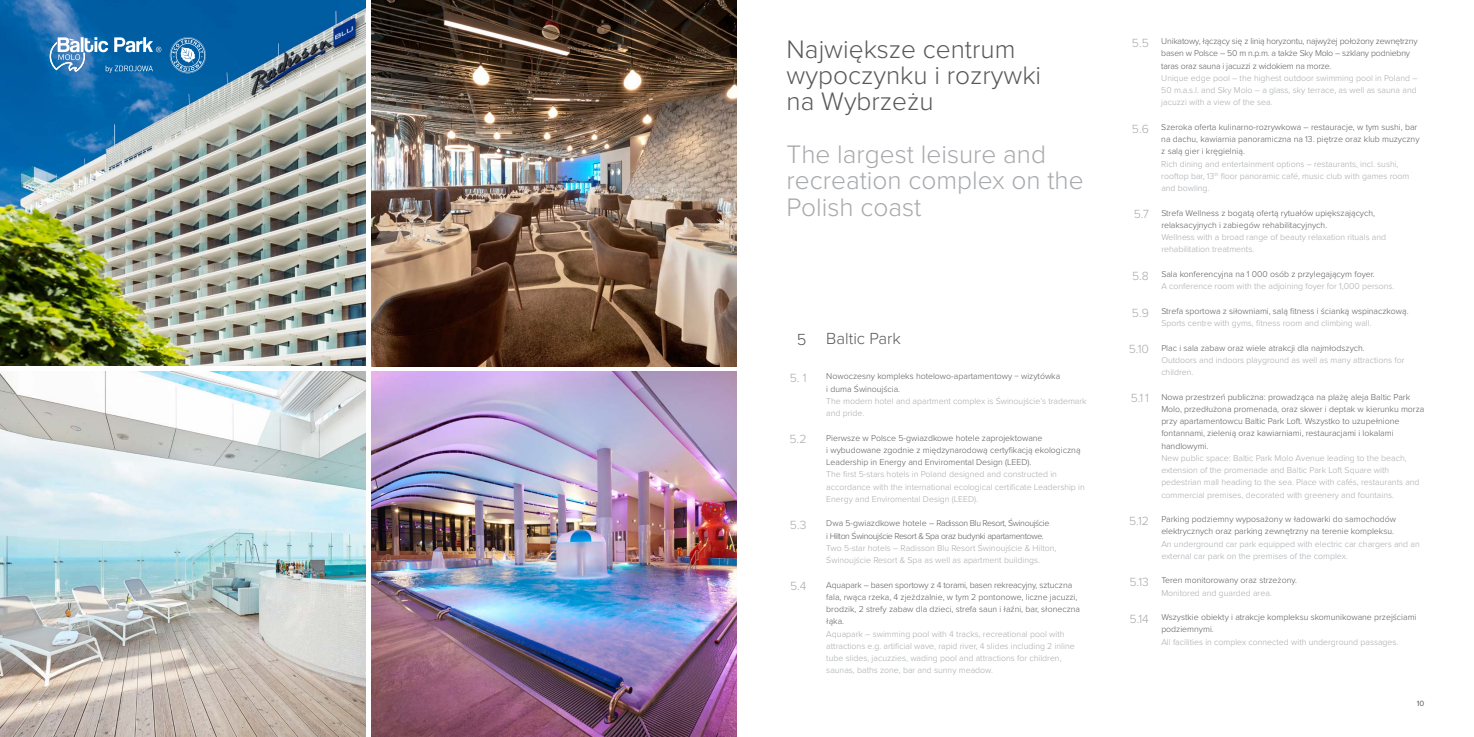
<style>
.page{position:relative;width:1474px;height:737px;background:#fff}
.page>*{position:absolute;margin:0;border:0;box-sizing:border-box;transform-origin:0 0}
.t1{font:300 26.25px/26.2px "Proxima Nova";color:#a7a9ac}
.t2{font:300 26.25px/26.2px "Proxima Nova";color:#58595b}
.t3{font:300 16.62px "Proxima Nova";color:#58595b}
.t4{font:300 12.25px "Proxima Nova";color:#a7a9ac}
.t5{font:300 8.75px/12.2px "Proxima Nova";color:#a7a9ac}
.t6{font:300 8.75px/12.2px "Proxima Nova";color:#58595b}
.t7{font:300 8.75px/12.2px "Proxima Nova";letter-spacing:-.02em;color:#58595b}
.t8{font:300 8.75px/12.2px "Proxima Nova";letter-spacing:-.04em;color:#58595b}
.t9{font:7.88px "Proxima Nova";color:#58595b}
.t10{font:7.88px "Proxima Nova";color:#fff}
</style>
<div class="page">
<img style="left:0;top:0;width:366px;height:366px">
<img style="left:0;top:371px;width:366px;height:366px">
<img style="left:371px;top:371px;width:366px;height:366px">
<svg style="left:170px;top:37px;width:36px;height:36px"></svg>
<img style="left:371px;top:0;width:366px;height:366px">
<svg style="left:50px;top:37px;width:111px;height:36px;background:#4c8dc0"></svg>
<h1 class="t2" style="left:786px;top:35px;width:256px">Największe centrum wypoczynku i rozrywki na Wybrzeżu</h1>
<h1 class="t1" style="left:786px;top:140px;width:298px">The largest leisure and recreation complex on the<br>Polish coast</h1>
<h2 class="t3" style="left:796px;top:326px;width:106px">5 Baltic Park</h2>
<h3 class="t4" style="left:789px;top:369px;width:18px">5. 1</h3>
<p class="t6" style="left:826px;top:370px;width:235px">Nowoczesny kompleks hotelowo-apartamentowy − wizytówka i duma Świnoujścia.</p>
<p class="t5" style="left:826px;top:394px;width:262px">The modern hotel and apartment complex is Świnoujście’s trademark and pride.</p>
<p class="t6" style="left:826px;top:431px;width:256px">Pierwsze w Polsce 5-gwiazdkowe hotele zaprojektowane<br>i wybudowane zgodnie z międzynarodową certyfikacją ekologiczną<br>Leadership in Energy and Enviromental Design (LEED).</p>
<p class="t5" style="left:826px;top:468px;width:260px">The first 5-stars hotels in Poland designed and constructed in accordance with the international ecological certificate Leadership in<br>Energy and Enviromental Design (LEED).</p>
<p class="t8" style="left:826px;top:517px;width:224px">Dwa 5-gwiazdkowe hotele – Radisson Blu Resort, Świnoujście i Hilton Świnoujście Resort &amp; Spa oraz budynki apartamentowe.</p>
<p class="t5" style="left:826px;top:541px;width:232px">Two 5-star hotels – Radisson Blu Resort Świnoujście &amp; Hilton,<br>Świnoujście Resort &amp; Spa as well as apartment buildings.</p>
<p class="t6" style="left:826px;top:578px;width:255px">Aquapark – basen sportowy z 4 torami, basen rekreacyjny, sztuczna fala, rwąca rzeka, 4 zjeżdzalnie, w tym 2 pontonowe, liczne jacuzzi, brodzik, 2 strefy zabaw dla dzieci, strefa saun i łaźni, bar, słoneczna łąka.</p>
<p class="t5" style="left:826px;top:627px;width:250px">Aquapark – swimming pool with 4 tracks, recreational pool with attractions e.g. artificial wave, rapid river, 4 slides including 2 inline tube slides, jacuzzies, wading pool and attractions for children, saunas, baths zone, bar and sunny meadow.</p>
<h3 class="t4" style="left:789px;top:430px;width:18px">5.2</h3>
<h3 class="t4" style="left:790px;top:516px;width:18px">5.3</h3>
<h3 class="t4" style="left:790px;top:577px;width:18px">5.4</h3>
<h3 class="t4" style="left:1131px;top:34px;width:18px">5.5</h3>
<h3 class="t4" style="left:1131px;top:119px;width:18px">5.6</h3>
<h3 class="t4" style="left:1133px;top:205px;width:17px">5.7</h3>
<h3 class="t4" style="left:1132px;top:266px;width:18px">5.8</h3>
<h3 class="t4" style="left:1131px;top:303px;width:18px">5.9</h3>
<h3 class="t4" style="left:1128px;top:340px;width:22px">5.10</h3>
<h3 class="t4" style="left:1130px;top:389px;width:20px">5.1 1</h3>
<h3 class="t4" style="left:1129px;top:511px;width:21px">5.12</h3>
<h3 class="t4" style="left:1129px;top:573px;width:21px">5.13</h3>
<h3 class="t4" style="left:1129px;top:609px;width:21px">5.14</h3>
<p class="t7" style="left:1161px;top:35px;width:258px">Unikatowy, łączący się z linią horyzontu, najwyżej położony zewnętrzny basen w Polsce – 50 m n.p.m. a także Sky Molo – szklany podniebny taras oraz sauna i jacuzzi z widokiem na morze.</p>
<p class="t5" style="left:1161px;top:71px;width:258px;text-align:justify">Unique edge pool – the highest outdoor swimming pool in Poland – 50 m.a.s.l. and Sky Molo – a glass, sky terrace, as well as sauna and jacuzzi with a view of the sea.</p>
<p class="t6" style="left:1161px;top:120px;width:260px">Szeroka oferta kulinarno-rozrywkowa – restauracje, w tym sushi, bar na dachu, kawiarnia panoramiczna na 13. piętrze oraz klub muzyczny z salą gier i kręgielnią.</p>
<p class="t5" style="left:1161px;top:157px;width:250px">Rich dining and entertainment options – restaurants, incl. sushi, rooftop bar, 13<sup>th</sup> floor panoramic café, music club with games room and bowling.</p>
<p class="t6" style="left:1161px;top:206px;width:215px">Strefa Wellness z bogatą ofertą rytuałów upiększających, relaksacyjnych i zabiegów rehabilitacyjnych.</p>
<p class="t5" style="left:1161px;top:231px;width:226px">Wellness with a broad range of beauty relaxation rituals and rehabilitation treatments.</p>
<p class="t6" style="left:1161px;top:267px;width:215px">Sala konferencyjna na 1 000 osób z przylegającym foyer.</p>
<p class="t5" style="left:1161px;top:280px;width:235px">A conference room with the adjoining foyer for 1,000 persons.</p>
<p class="t6" style="left:1161px;top:304px;width:249px">Strefa sportowa z siłowniami, salą fitness i ścianką wspinaczkową.</p>
<p class="t5" style="left:1161px;top:316px;width:212px">Sports centre with gyms, fitness room and climbing wall.</p>
<p class="t6" style="left:1161px;top:341px;width:205px">Plac i sala zabaw oraz wiele atrakcji dla najmłodszych.</p>
<p class="t5" style="left:1161px;top:353px;width:245px">Outdoors and indoors playground as well as many attractions for children.</p>
<p class="t6" style="left:1161px;top:390px;width:264px">Nowa przestrzeń publiczna: prowadząca na plażę aleja Baltic Park Molo, przedłużona promenada, oraz skwer i deptak w kierunku morza przy apartamentowcu Baltic Park Loft. Wszystko to uzupełnione fontannami, zielenią oraz kawiarniami, restauracjami i lokalami handlowymi.</p>
<p class="t5" style="left:1161px;top:451px;width:260px">New public space: Baltic Park Molo Avenue leading to the beach, extension of the promenade and Baltic Park Loft Square with pedestrian mall heading to the sea. Place with cafés, restaurants and commercial premises, decorated with greenery and fountains.</p>
<p class="t6" style="left:1161px;top:512px;width:236px">Parking podziemny wyposażony w ładowarki do samochodów elektrycznych oraz parking zewnętrzny na terenie kompleksu.</p>
<p class="t5" style="left:1161px;top:537px;width:260px">An underground car park equipped with electric car chargers and an external car park on the premises of the complex.</p>
<p class="t6" style="left:1161px;top:574px;width:137px">Teren monitorowany oraz strzeżony.</p>
<p class="t5" style="left:1161px;top:586px;width:112px">Monitored and guarded area.</p>
<p class="t6" style="left:1161px;top:610px;width:257px">Wszystkie obiekty i atrakcje kompleksu skomunikowane przejściami podziemnymi.</p>
<p class="t5" style="left:1161px;top:635px;width:239px">All facilities in complex connected with underground passages.</p>
<p class="t10" style="left:37px;top:697px;width:6px">9</p>
<p class="t9" style="left:1416px;top:697px;width:9px">10</p>
</div>
